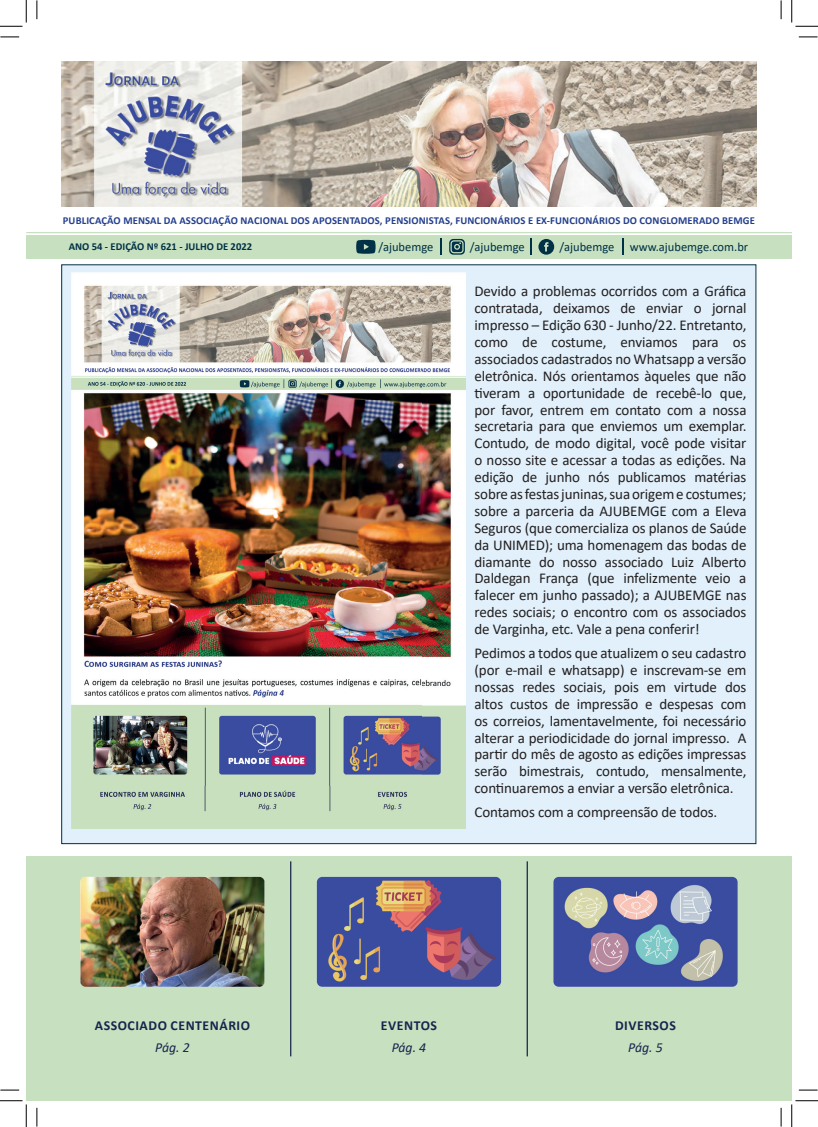
<style>
.page{position:relative;width:818px;height:1127px;background:#fff}
.page>*{position:absolute;margin:0;border:0;box-sizing:border-box;transform-origin:0 0}
.t1{font:15px/16.9px "Calibri";letter-spacing:-.01em;color:#231f20;text-align:justify}
.t2{font:700 13.75px "Calibri";letter-spacing:.04em;color:#18244e}
.t3{font:italic 13.75px "Calibri";letter-spacing:-.01em;color:#18244e}
.t4{font:12.5px "Calibri";color:#003146}
.t5{font:700 10.62px "Calibri";letter-spacing:.01em;color:#253f8e}
.t6{font:700 10.62px "Calibri";color:#003146}
</style>
<div class="page">
<div style="left:62px;top:265px;width:694px;height:578px;background:#e1f0fa"></div>
<img style="left:72px;top:272px;width:393px;height:556px">
<div style="left:26px;top:235px;width:766px;height:23px;background:#c7e0bf"></div>
<svg style="left:538px;top:239px;width:16px;height:15px"></svg>
<svg style="left:623px;top:238px;width:1px;height:17px"></svg>
<svg style="left:530px;top:238px;width:1px;height:17px"></svg>
<svg style="left:449px;top:239px;width:16px;height:15px"></svg>
<div style="left:451px;top:241px;width:12px;height:12px;background:#003146;border-radius:3px"></div>
<div style="left:450px;top:240px;width:14px;height:13px;border:1px solid #c7e0bf;border-radius:3px"></div>
<svg style="left:454px;top:242px;width:7px;height:8px"></svg>
<img style="left:62px;top:61px;width:694px;height:145px">
<hr style="left:26px;top:232px;width:766px;height:1px;background:#c7e0bf">
<svg style="left:356px;top:240px;width:20px;height:14px"></svg>
<svg style="left:440px;top:238px;width:1px;height:17px"></svg>
<div style="left:26px;top:855px;width:766px;height:245px;background:#c7e0bf"></div>
<hr style="left:527px;top:861px;width:1px;height:195px;background:#18244e">
<hr style="left:290px;top:861px;width:1px;height:195px;background:#18244e">
<img style="left:317px;top:876px;width:184px;height:110px">
<img style="left:80px;top:876px;width:184px;height:110px">
<img style="left:553px;top:876px;width:185px;height:110px">
<svg style="left:0;top:36px;width:19px;height:2px"></svg>
<svg style="left:799px;top:36px;width:18px;height:2px"></svg>
<svg style="left:0;top:1089px;width:19px;height:1px"></svg>
<svg style="left:799px;top:1089px;width:18px;height:1px"></svg>
<svg style="left:36px;top:0;width:2px;height:19px"></svg>
<svg style="left:36px;top:1107px;width:2px;height:19px"></svg>
<svg style="left:780px;top:0;width:2px;height:19px"></svg>
<svg style="left:780px;top:1107px;width:2px;height:19px"></svg>
<svg style="left:0;top:0;width:27px;height:27px"></svg>
<svg style="left:0;top:1100px;width:27px;height:26px"></svg>
<svg style="left:791px;top:0;width:27px;height:27px"></svg>
<svg style="left:791px;top:1100px;width:27px;height:26px"></svg>
<p class="t5" style="left:63px;top:213px;width:693px">PUBLICAÇÃO MENSAL DA ASSOCIAÇÃO NACIONAL DOS APOSENTADOS, PENSIONISTAS, FUNCIONÁRIOS E EX-FUNCIONÁRIOS DO CONGLOMERADO BEMGE</p>
<p class="t4" style="left:559px;top:238px;width:190px">/ajubemge www.ajubemge.com.br</p>
<p class="t6" style="left:69px;top:239px;width:185px">ANO 54 - EDIÇÃO Nº 621 - JULHO DE 2022</p>
<p class="t4" style="left:378px;top:238px;width:56px">/ajubemge</p>
<p class="t4" style="left:470px;top:238px;width:56px">/ajubemge</p>
<p class="t2" style="left:95px;top:1015px;width:157px">ASSOCIADO CENTENÁRIO</p>
<p class="t3" style="left:155px;top:1037px;width:36px">Pág. 2</p>
<p class="t1" style="left:474px;top:282px;width:273px">Devido a problemas ocorridos com a Gráfica contratada, deixamos de enviar o jornal impresso – Edição 630 - Junho/22. Entretanto, como de costume, enviamos para os associados cadastrados no Whatsapp a versão eletrônica. Nós orientamos àqueles que não tiveram a oportunidade de recebê-lo que, por favor, entrem em contato com a nossa secretaria para que enviemos um exemplar.<br>Contudo, de modo digital, você pode visitar o nosso site e acessar a todas as edições. Na edição de junho nós publicamos matérias sobre as festas juninas, sua origem e costumes; sobre a parceria da AJUBEMGE com a Eleva Seguros (que comercializa os planos de Saúde da UNIMED); uma homenagem das bodas de diamante do nosso associado Luiz Alberto Daldegan França (que infelizmente veio a falecer em junho passado); a AJUBEMGE nas redes sociais; o encontro com os associados de Varginha, etc. Vale a pena conferir!</p>
<p class="t1" style="left:474px;top:644px;width:273px">Pedimos a todos que atualizem o seu cadastro (por e-mail e whatsapp) e inscrevam-se em nossas redes sociais, pois em virtude dos altos custos de impressão e despesas com os correios, lamentavelmente, foi necessário alterar a periodicidade do jornal impresso. A partir do mês de agosto as edições impressas serão bimestrais, contudo, mensalmente, continuaremos a enviar a versão eletrônica.</p>
<p class="t1" style="left:474px;top:803px;width:244px">Contamos com a compreensão de todos.</p>
<p class="t2" style="left:381px;top:1015px;width:58px">EVENTOS</p>
<p class="t3" style="left:392px;top:1037px;width:36px">Pág. 4</p>
<p class="t2" style="left:615px;top:1015px;width:62px">DIVERSOS</p>
<p class="t3" style="left:628px;top:1037px;width:36px">Pág. 5</p>
</div>
